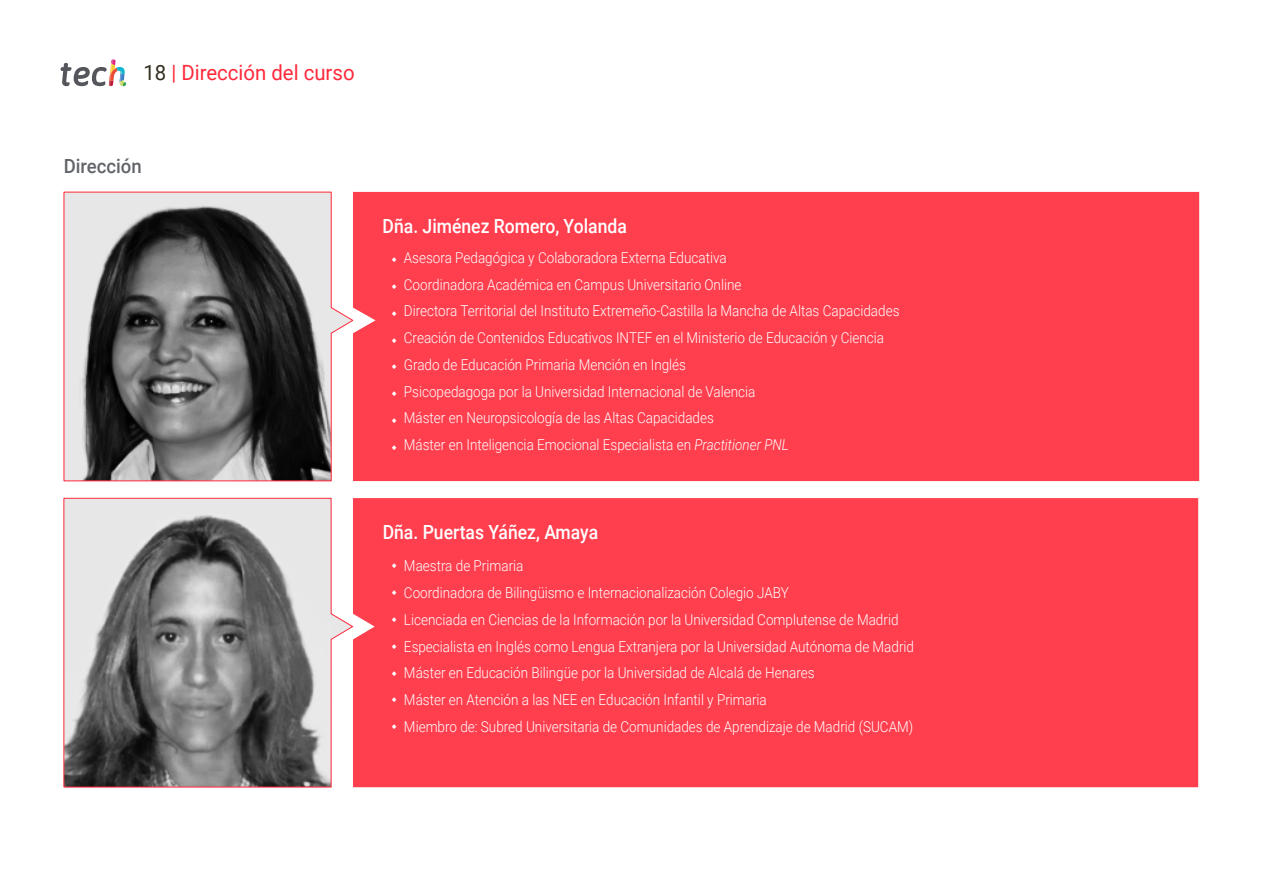
<style>
.page{position:relative;width:1263px;height:893px;background:#fff}
.page>*{position:absolute;margin:0;border:0;box-sizing:border-box;transform-origin:0 0}
.t1{font:21px "Roboto";color:#ff293a}
.t2{font:500 19.5px "Roboto";color:#fff;scale:.9 1}
.t3{font:500 19.5px "Roboto";color:#61646a;scale:.95 1}
.t4{font:300 15px/26.7px "Roboto";color:#fff;scale:.9 1}
.s1{color:#312e20}
.s2{font-style:italic}
</style>
<div class="page">
<svg style="left:61px;top:60px;width:65px;height:27px"></svg>
<div style="left:353px;top:498px;width:845px;height:289px;background:#ff3e4e"></div>
<svg style="left:63px;top:498px;width:290px;height:289px;background:#999494"></svg>
<div style="left:353px;top:192px;width:846px;height:289px;background:#ff3e4e"></div>
<svg style="left:64px;top:192px;width:289px;height:289px;background:#7f7d7d"></svg>
<svg style="left:392px;top:564px;width:5px;height:5px"></svg>
<svg style="left:392px;top:590px;width:5px;height:5px"></svg>
<svg style="left:392px;top:617px;width:5px;height:5px"></svg>
<svg style="left:392px;top:644px;width:5px;height:5px"></svg>
<svg style="left:392px;top:671px;width:5px;height:5px"></svg>
<svg style="left:392px;top:697px;width:5px;height:5px"></svg>
<svg style="left:392px;top:724px;width:5px;height:5px"></svg>
<svg style="left:392px;top:257px;width:4px;height:5px"></svg>
<svg style="left:392px;top:284px;width:4px;height:5px"></svg>
<svg style="left:392px;top:311px;width:4px;height:5px"></svg>
<svg style="left:392px;top:338px;width:4px;height:5px"></svg>
<svg style="left:392px;top:364px;width:4px;height:5px"></svg>
<svg style="left:392px;top:391px;width:4px;height:5px"></svg>
<svg style="left:392px;top:418px;width:4px;height:5px"></svg>
<svg style="left:392px;top:445px;width:4px;height:5px"></svg>
<h1 class="t1" style="left:144px;top:58px;width:213px"><span class="s1">18</span> | Dirección del curso</h1>
<h2 class="t3" style="left:64px;top:152px;width:84px">Dirección</h2>
<h2 class="t2" style="left:383px;top:213px;width:273px">Dña. Jiménez Romero, Yolanda</h2>
<p class="t4" style="left:404px;top:244px;width:552px">Asesora Pedagógica y Colaboradora Externa Educativa<br>Coordinadora Académica en Campus Universitario Online<br>Directora Territorial del Instituto Extremeño-Castilla la Mancha de Altas Capacidades Creación de Contenidos Educativos INTEF en el Ministerio de Educación y Ciencia Grado de Educación Primaria Mención en Inglés<br>Psicopedagoga por la Universidad Internacional de Valencia<br>Máster en Neuropsicología de las Altas Capacidades<br>Máster en Inteligencia Emocional Especialista en <span class="s2">Practitioner PNL</span></p>
<h2 class="t2" style="left:383px;top:519px;width:241px">Dña. Puertas Yáñez, Amaya</h2>
<p class="t4" style="left:404px;top:552px;width:568px">Maestra de Primaria<br>Coordinadora de Bilingüismo e Internacionalización Colegio JABY<br>Licenciada en Ciencias de la Información por la Universidad Complutense de Madrid Especialista en Inglés como Lengua Extranjera por la Universidad Autónoma de Madrid Máster en Educación Bilingüe por la Universidad de Alcalá de Henares<br>Máster en Atención a las NEE en Educación Infantil y Primaria<br>Miembro de: Subred Universitaria de Comunidades de Aprendizaje de Madrid (SUCAM)</p>
</div>
